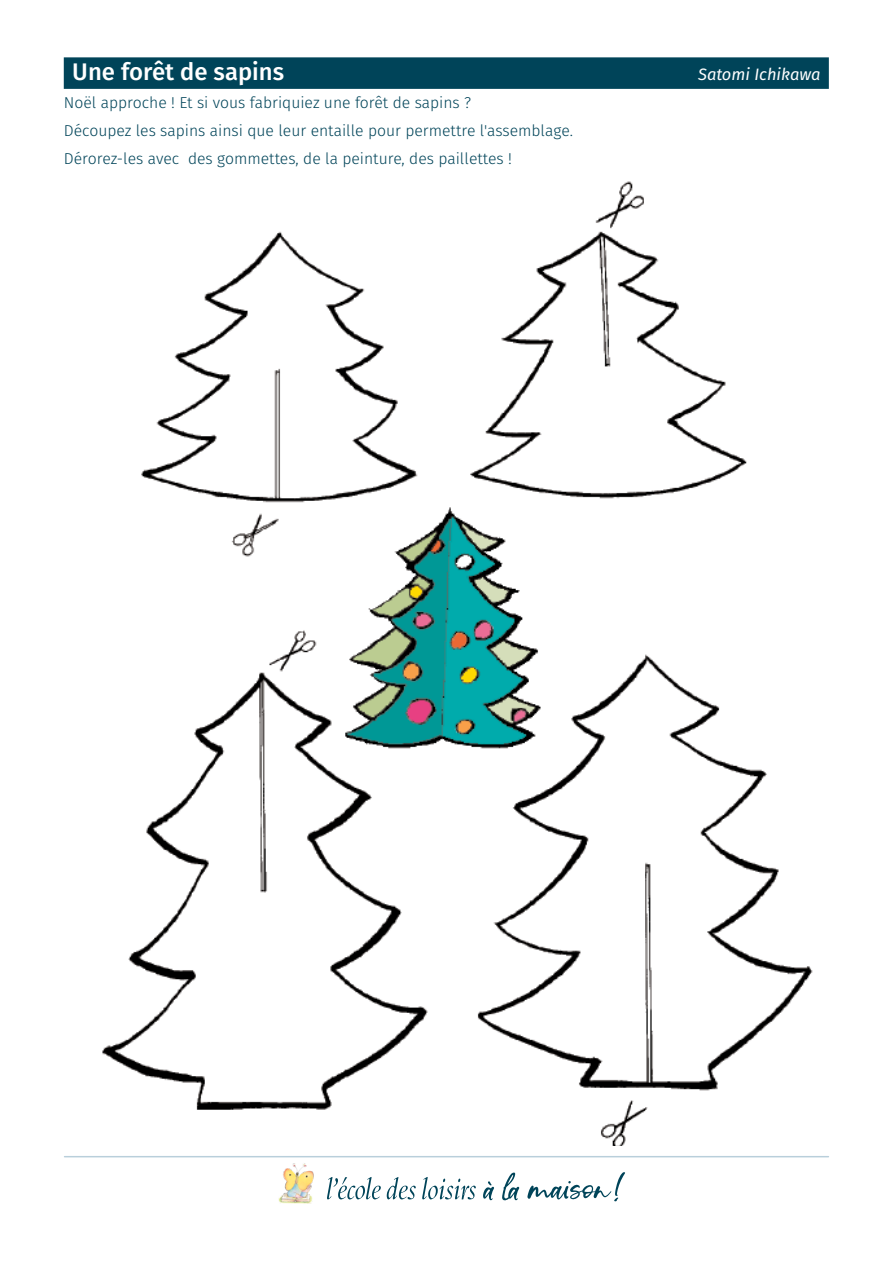
<style>
.page{position:relative;width:893px;height:1263px;background:#fff}
.page>*{position:absolute;margin:0;border:0;box-sizing:border-box;transform-origin:0 0}
.t1{font:500 24px "Fira Sans";color:#fff}
.t2{font:italic 16.5px "Fira Sans";color:#fff}
.t3{font:300 15.75px/28px "Fira Sans";color:#004459}
</style>
<div class="page">
<div style="left:64px;top:57px;width:765px;height:32px;background:#004459"></div>
<hr style="left:65px;top:1156px;width:763px;height:1px;background:#b9cfdb">
<svg style="left:483px;top:1172px;width:142px;height:29px"></svg>
<svg style="left:327px;top:1177px;width:149px;height:22px"></svg>
<img style="left:278px;top:1163px;width:36px;height:41px">
<img style="left:102px;top:181px;width:711px;height:964px">
<img style="left:345px;top:504px;width:202px;height:252px">
<div style="left:309px;top:169px;width:296px;height:25px;background:#fff"></div>
<h1 class="t1" style="left:72px;top:53px;width:213px">Une forêt de sapins</h1>
<p class="t2" style="left:698px;top:62px;width:124px">Satomi Ichikawa</p>
<p class="t3" style="left:64px;top:89px;width:511px">Noël approche ! Et si vous fabriquiez une forêt de sapins ?<br>Découpez les sapins ainsi que leur entaille pour permettre l'assemblage.<br>Dérorez-les avec des gommettes, de la peinture, des paillettes !</p>
</div>
